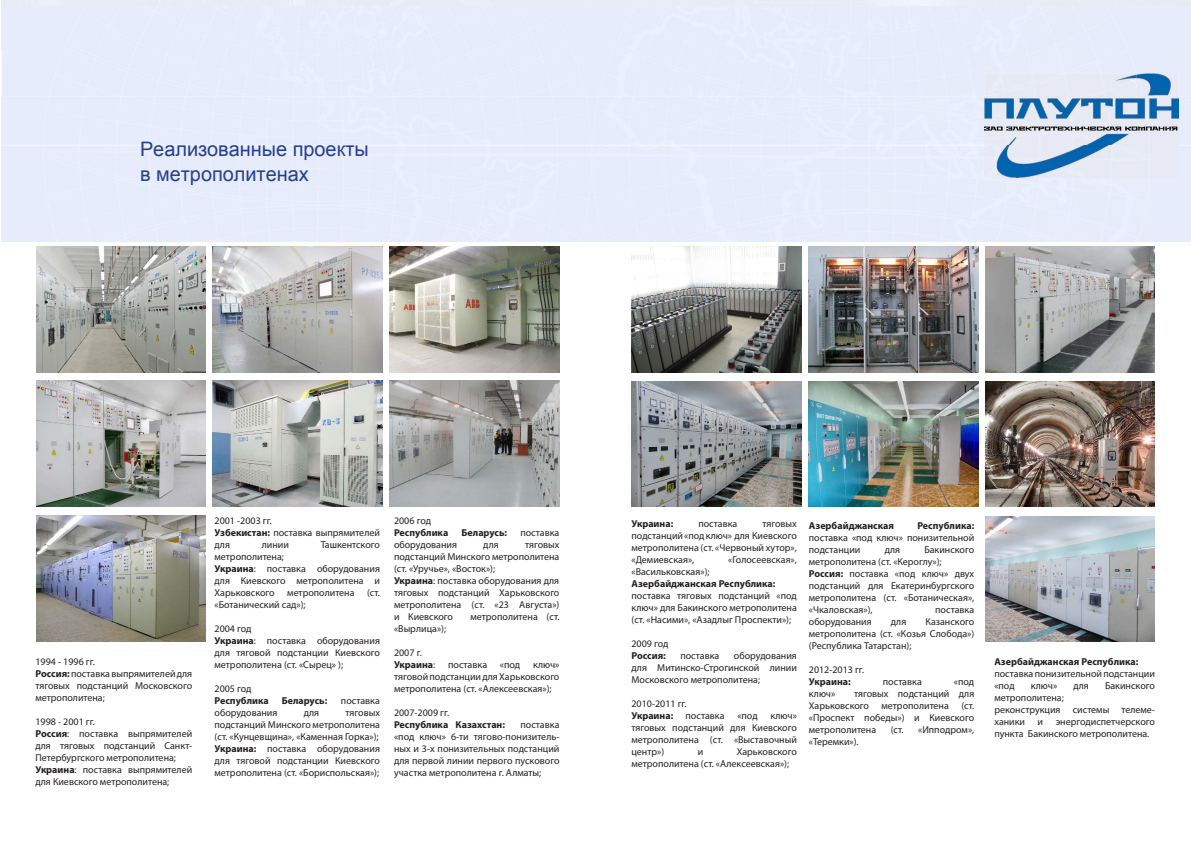
<style>
.page{position:relative;width:1191px;height:842px;background:#fff}
.page>*{position:absolute;margin:0;border:0;box-sizing:border-box;transform-origin:0 0}
.t1{font:19.9px/25.1px "Arial";color:#25408f}
.t2{font:10px/12px "Myriad Pro";color:#231f20}
.t3{font:700 10px "Myriad Pro";color:#231f20}
.s1{font-weight:700}
</style>
<div class="page">
<img style="left:36px;top:246px;width:170px;height:126px">
<img style="left:213px;top:246px;width:170px;height:126px">
<img style="left:36px;top:381px;width:170px;height:125px">
<img style="left:389px;top:246px;width:170px;height:126px">
<img style="left:213px;top:381px;width:170px;height:125px">
<img style="left:389px;top:381px;width:170px;height:125px">
<img style="left:36px;top:516px;width:170px;height:125px">
<img style="left:631px;top:247px;width:170px;height:126px">
<img style="left:808px;top:247px;width:170px;height:126px">
<img style="left:631px;top:381px;width:170px;height:126px">
<img style="left:985px;top:247px;width:170px;height:126px">
<img style="left:808px;top:381px;width:170px;height:126px">
<img style="left:985px;top:381px;width:170px;height:126px">
<img style="left:985px;top:516px;width:170px;height:126px">
<div style="left:1px;top:0;width:1190px;height:242px;background:#e6ecfc"></div>
<img style="left:984px;top:73px;width:194px;height:104px">
<svg style="left:1130px;top:75px;width:7px;height:12px"></svg>
<h1 class="t1" style="left:140px;top:136px;width:230px">Реализованные проекты в метрополитенах</h1>
<p class="t2" style="left:35px;top:655px;width:158px">1994 - 1996 гг.<br><span class="s1">Россия:</span> поставка выпрямителей для тяговых подстанций Московского метрополитена;</p>
<p class="t2" style="left:35px;top:715px;width:158px">1998 - 2001 гг.<br><span class="s1">Россия</span>: поставка выпрямителей для тяговых подстанций Санкт-<br>Петербургского метрополитена;<br><span class="s1">Украина</span>: поставка выпрямителей для Киевского метрополитена;</p>
<p class="t2" style="left:214px;top:515px;width:167px">2001 -2003 гг.<br><span class="s1">Узбекистан:</span> поставка выпрямителей для</p>
<p class="t2" style="left:262px;top:539px;width:29px">линии</p>
<p class="t2" style="left:321px;top:539px;width:61px">Ташкентского</p>
<p class="t2" style="left:214px;top:551px;width:167px">метрополитена;<br><span class="s1">Украина</span>: поставка оборудования для Киевского метрополитена и<br>Харьковского метрополитена (ст. «Ботанический сад»);</p>
<p class="t2" style="left:214px;top:623px;width:167px">2004 год<br><span class="s1">Украина</span>: поставка оборудования для тяговой подстанции Киевского метрополитена (ст. «Сырец» );</p>
<p class="t2" style="left:214px;top:683px;width:39px">2005 год</p>
<p class="t3" style="left:214px;top:694px;width:56px">Республика</p>
<p class="t3" style="left:282px;top:694px;width:47px">Беларусь:</p>
<p class="t2" style="left:341px;top:695px;width:41px">поставка</p>
<p class="t2" style="left:214px;top:707px;width:64px">оборудования</p>
<p class="t2" style="left:304px;top:707px;width:17px">для</p>
<p class="t2" style="left:214px;top:707px;width:167px;text-indent:131px">тяговых подстанций Минского метрополитена (ст. «Кунцевщина», «Каменная Горка»);<br><span class="s1">Украина:</span> поставка оборудования для тяговой подстанции Киевского метрополитена (ст. «Бориспольская»);</p>
<p class="t2" style="left:394px;top:514px;width:39px">2006 год</p>
<p class="t3" style="left:394px;top:526px;width:56px">Республика</p>
<p class="t3" style="left:461px;top:526px;width:47px">Беларусь:</p>
<p class="t2" style="left:520px;top:526px;width:41px">поставка</p>
<p class="t2" style="left:394px;top:538px;width:64px">оборудования</p>
<p class="t2" style="left:483px;top:538px;width:17px">для</p>
<p class="t2" style="left:394px;top:538px;width:167px;text-indent:131px">тяговых подстанций Минского метрополитена (ст. «Уручье», «Восток»);<br><span class="s1">Украина</span>: поставка оборудования для тяговых подстанций Харьковского метрополитена (ст. «23 Августа») и Киевского</p>
<p class="t2" style="left:470px;top:610px;width:90px">метрополитена (ст.</p>
<p class="t2" style="left:394px;top:622px;width:54px">«Вырлица»);</p>
<p class="t2" style="left:394px;top:646px;width:43px">2007 г.<br><span class="s1">Украина</span>:</p>
<p class="t2" style="left:394px;top:658px;width:167px;text-align:justify;text-indent:139px">ключ» тяговой подстанции для Харьковского метрополитена (ст. «Алексеевская»);</p>
<p class="t2" style="left:394px;top:706px;width:57px">2007-2009 гг.</p>
<p class="t3" style="left:394px;top:718px;width:112px">Республика Казахстан:</p>
<p class="t2" style="left:448px;top:658px;width:41px">поставка</p>
<p class="t2" style="left:500px;top:658px;width:22px">«под</p>
<p class="t2" style="left:394px;top:718px;width:167px;text-align:justify;text-indent:126px">поставка «под ключ» 6-ти тягово-понизитель&shy;ных и 3-х понизительных подстанций для первой линии первого пускового участка метрополитена г. Алматы;</p>
<p class="t3" style="left:631px;top:517px;width:43px">Украина:</p>
<p class="t2" style="left:698px;top:517px;width:41px">поставка</p>
<p class="t2" style="left:631px;top:517px;width:167px;text-align:justify;text-indent:131px">тяговых подстанций «под ключ» для Киевского метрополитена (ст. «Червоный хутор», «Демиевская»,</p>
<p class="t2" style="left:728px;top:553px;width:70px">«Голосеевская»,</p>
<p class="t2" style="left:631px;top:565px;width:80px">«Васильковская»);</p>
<p class="t3" style="left:631px;top:577px;width:145px">Азербайджанская Республика:</p>
<p class="t2" style="left:631px;top:589px;width:167px;text-align:justify">поставка тяговых подстанций «под ключ» для Бакинского метрополитена (ст. «Насими», «Азадлыг Проспекти»);</p>
<p class="t2" style="left:631px;top:637px;width:39px">2009 год</p>
<p class="t3" style="left:631px;top:649px;width:36px">Россия:</p>
<p class="t2" style="left:680px;top:649px;width:41px">поставка</p>
<p class="t2" style="left:631px;top:649px;width:167px;text-align:justify;text-indent:102px">оборудования для Митинско-Строгинской линии Московского метрополитена;</p>
<p class="t2" style="left:631px;top:697px;width:95px">2010-2011 гг.<br><span class="s1">Украина:</span> поставка</p>
<p class="t2" style="left:631px;top:709px;width:167px;text-align:justify;text-indent:139px">ключ» тяговых подстанций для Киевского метрополитена (ст. «Выставочный центр»)</p>
<p class="t2" style="left:737px;top:709px;width:22px">«под</p>
<p class="t2" style="left:631px;top:745px;width:167px;text-indent:105px">Харьковского метрополитена (ст. «Алексеевская»);</p>
<p class="t2" style="left:697px;top:745px;width:7px">и</p>
<p class="t3" style="left:809px;top:519px;width:87px">Азербайджанская</p>
<p class="t3" style="left:917px;top:519px;width:58px">Республика:</p>
<p class="t2" style="left:809px;top:531px;width:167px">поставка «под ключ» понизительной подстанции</p>
<p class="t2" style="left:809px;top:543px;width:167px;text-indent:115px">Бакинского метрополитена (ст. «Кероглу»);<br><span class="s1">Россия:</span> поставка «под ключ» двух подстанций для Екатеринбургского метрополитена (ст. «Ботаническая», «Чкаловская»),</p>
<p class="t2" style="left:884px;top:543px;width:17px">для</p>
<p class="t2" style="left:935px;top:603px;width:41px">поставка</p>
<p class="t2" style="left:809px;top:615px;width:64px">оборудования</p>
<p class="t2" style="left:891px;top:615px;width:17px">для</p>
<p class="t2" style="left:809px;top:615px;width:167px;text-align:justify;text-indent:117px">Казанского метрополитена (ст. «Козья Слобода») (Республика Татарстан);</p>
<p class="t2" style="left:809px;top:663px;width:57px">2012-2013 гг.</p>
<p class="t3" style="left:809px;top:675px;width:43px">Украина:</p>
<p class="t2" style="left:882px;top:675px;width:41px">поставка</p>
<p class="t2" style="left:954px;top:675px;width:22px">«под</p>
<p class="t2" style="left:809px;top:687px;width:28px">ключ»</p>
<p class="t2" style="left:809px;top:687px;width:167px;text-align:justify;text-indent:45px">тяговых подстанций для Харьковского метрополитена (ст. «Проспект победы») и Киевского метрополитена</p>
<p class="t2" style="left:890px;top:723px;width:14px">(ст.</p>
<p class="t2" style="left:918px;top:723px;width:58px">«Ипподром»,</p>
<p class="t2" style="left:809px;top:735px;width:51px">«Теремки»).</p>
<p class="t3" style="left:994px;top:655px;width:145px">Азербайджанская Республика:</p>
<p class="t2" style="left:994px;top:667px;width:162px">поставка понизительной подстанции «под</p>
<p class="t2" style="left:1030px;top:679px;width:28px">ключ»</p>
<p class="t2" style="left:1073px;top:679px;width:17px">для</p>
<p class="t2" style="left:1105px;top:679px;width:51px">Бакинского</p>
<p class="t2" style="left:994px;top:691px;width:162px">метрополитена;<br>реконструкция системы телеме&shy;ханики и энергодиспетчерского пункта Бакинского метрополитена.</p>
</div>
